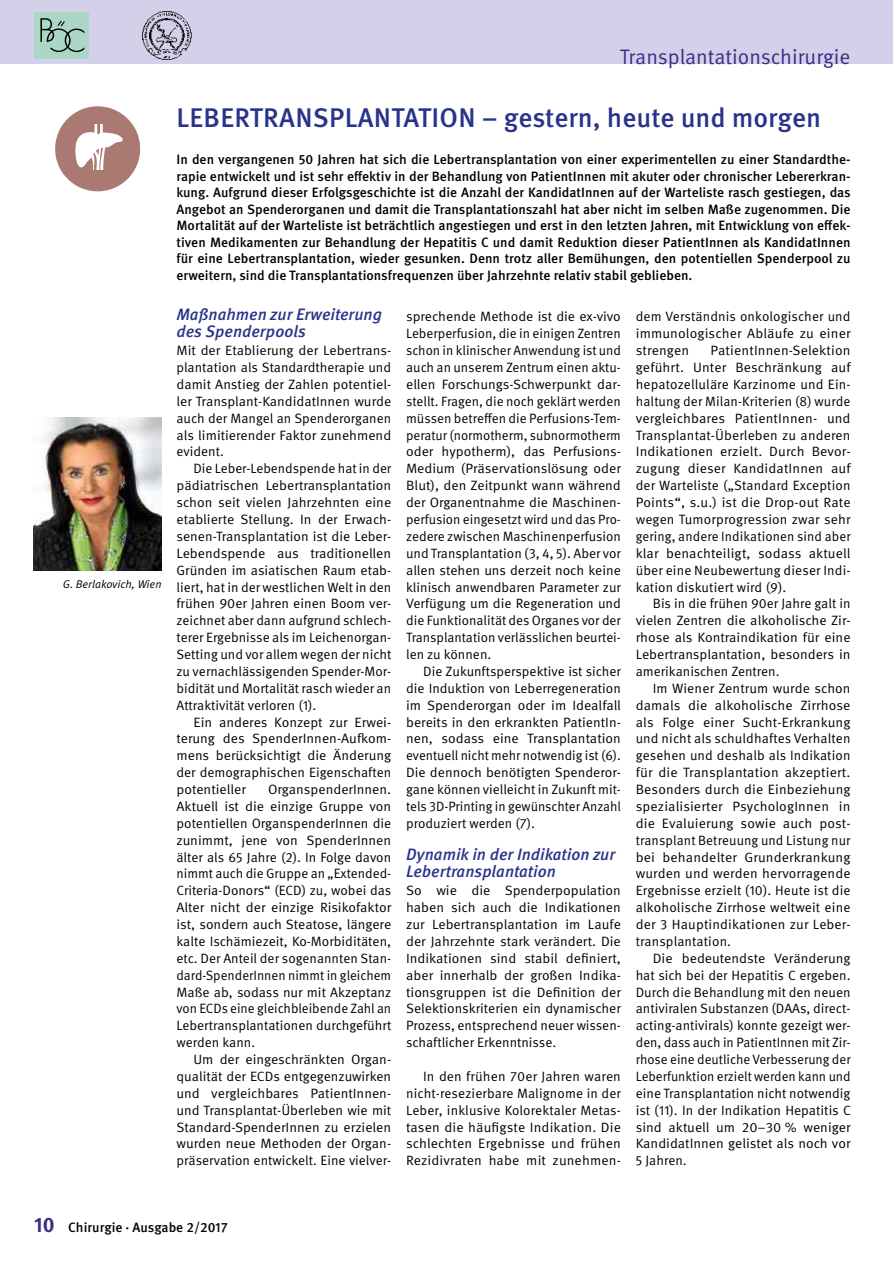
<style>
.page{position:relative;width:893px;height:1263px;background:#fff}
.page>*{position:absolute;margin:0;border:0;box-sizing:border-box;transform-origin:0 0}
.t1{font:500 27px "Meta OT";color:#28348b}
.t2{font:21px "Meta OT";color:#3a2e87}
.t3{font:italic 500 16.5px/17px "Meta OT";color:#28348b}
.t4{font:13.5px/16.8px "Meta OT";color:#000;text-align:justify}
.t5{font:500 13.5px/16.5px "Meta OT";color:#000;text-align:justify}
.t6{font:italic 11.25px "Meta OT";color:#000}
.s1{font-weight:700;font-size:21px;color:#3a2e87}
</style>
<div class="page">
<div style="left:0;top:0;width:893px;height:64px;background:#d4d0e9"></div>
<div style="left:34px;top:12px;width:55px;height:46px;background:#acd7c7"></div>
<svg style="left:40px;top:18px;width:44px;height:34px"></svg>
<img style="left:142px;top:11px;width:50px;height:49px">
<img style="left:34px;top:417px;width:128px;height:153px">
<div style="left:55px;top:106px;width:85px;height:85px;background:#aa7972;border-radius:50%"></div>
<svg style="left:75px;top:124px;width:48px;height:46px"></svg>
<p class="t6" style="left:63px;top:576px;width:100px">G. Berlakovich, Wien</p>
<h2 class="t2" style="left:620px;top:43px;width:232px">Transplantationschirurgie</h2>
<h1 class="t1" style="left:177px;top:100px;width:646px">LEBERTRANSPLANTATION – gestern, heute und morgen</h1>
<p class="t5" style="left:176px;top:152px;width:676px">In den vergangenen 50 Jahren hat sich die Lebertransplantation von einer experimentellen zu einer Standardthe&shy;rapie entwickelt und ist sehr effektiv in der Behandlung von PatientInnen mit akuter oder chronischer Lebererkran&shy;kung. Aufgrund dieser Erfolgsgeschichte ist die Anzahl der KandidatInnen auf der Warteliste rasch gestiegen, das Angebot an Spenderorganen und damit die Transplantationszahl hat aber nicht im selben Maße zugenommen. Die Mortalität auf der Warteliste ist beträchtlich angestiegen und erst in den letzten Jahren, mit Entwicklung von effek&shy;tiven Medikamenten zur Behandlung der Hepatitis C und damit Reduktion dieser PatientInnen als KandidatInnen für eine Lebertransplantation, wieder gesunken. Denn trotz aller Bemühungen, den potentiellen Spenderpool zu erweitern, sind die Transplantationsfrequenzen über Jahrzehnte relativ stabil geblieben.</p>
<p class="t3" style="left:176px;top:306px;width:207px">Maßnahmen zur Erweiterung des Spenderpools</p>
<p class="t4" style="left:176px;top:343px;width:216px">Mit der Etablierung der Lebertrans&shy;plantation als Standardtherapie und damit Anstieg der Zahlen potentiel&shy;ler Transplant-KandidatInnen wurde auch der Mangel an Spenderorganen als limitierender Faktor zunehmend evident.</p>
<p class="t4" style="left:176px;top:461px;width:216px;text-indent:17px">Die Leber-Lebendspende hat in der pädiatrischen Lebertransplantation schon seit vielen Jahrzehnten eine etablierte Stellung. In der Erwach&shy;senen-Transplantation ist die Leber-Lebendspende aus traditionellen Gründen im asiatischen Raum etab&shy;liert, hat in der westlichen Welt in den frühen 90er Jahren einen Boom ver&shy;zeichnet aber dann aufgrund schlech&shy;terer Ergebnisse als im Leichenorgan-Setting und vor allem wegen der nicht zu vernachlässigenden Spender-Mor&shy;bidität und Mortalität rasch wieder an Attraktivität verloren (1).</p>
<p class="t4" style="left:176px;top:714px;width:216px;text-indent:17px">Ein anderes Konzept zur Erwei&shy;terung des SpenderInnen-Aufkom&shy;mens berücksichtigt die Änderung der demographischen Eigenschaften potentieller</p>
<p class="t4" style="left:406px;top:309px;width:216px">sprechende Methode ist die ex-vivo Leberperfusion, die in einigen Zentren schon in klinischer Anwendung ist und auch an unserem Zentrum einen aktu&shy;ellen Forschungs-Schwerpunkt dar&shy;stellt. Fragen, die noch geklärt werden müssen betreffen die Perfusions-Tem&shy;peratur (normotherm, subnormotherm oder hypotherm), das Perfusions-Medium (Präservationslösung oder Blut), den Zeitpunkt wann während der Organentnahme die Maschinen&shy;perfusion eingesetzt wird und das Pro&shy;zedere zwischen Maschinenperfusion und Transplantation (3, 4, 5). Aber vor allen stehen uns derzeit noch keine klinisch anwendbaren Parameter zur Verfügung um die Regeneration und die Funktionalität des Organes vor der Transplantation verlässlichen beurtei&shy;len zu können.</p>
<p class="t4" style="left:406px;top:663px;width:216px;text-indent:17px">Die Zukunftsperspektive ist sicher die Induktion von Leberregeneration im Spenderorgan oder im Idealfall bereits in den erkrankten PatientIn&shy;nen, sodass eine Transplantation eventuell nicht mehr notwendig ist (6).<br>Die dennoch benötigten Spenderor&shy;gane können vielleicht in Zukunft mit&shy;tels 3D-Printing in gewünschter Anzahl produziert werden (7).</p>
<p class="t3" style="left:406px;top:846px;width:211px">Dynamik in der Indikation zur<br>Lebertransplantation</p>
<p class="t4" style="left:406px;top:883px;width:216px">So wie die Spenderpopulation haben sich auch die Indikationen zur Lebertransplantation im Laufe der Jahrzehnte stark verändert. Die Indikationen sind stabil definiert, aber innerhalb der großen Indika&shy;tionsgruppen ist die Definition der Selektionskriterien ein dynamischer Prozess, entsprechend neuer wissen&shy;schaftlicher Erkenntnisse.</p>
<p class="t4" style="left:406px;top:1068px;width:216px;text-indent:17px">In den frühen 70er Jahren waren nicht-resezierbare Malignome in der Leber, inklusive Kolorektaler Metas&shy;tasen die häufigste Indikation. Die schlechten Ergebnisse und frühen Rezidivraten habe mit zunehmen-</p>
<p class="t4" style="left:636px;top:309px;width:216px">dem Verständnis onkologischer und immunologischer Abläufe zu einer strengen</p>
<p class="t4" style="left:636px;top:343px;width:216px;text-indent:75px">PatientInnen-Selektion geführt. Unter Beschränkung auf hepatozelluläre Karzinome und Ein&shy;haltung der Milan-Kriterien (8) wurde vergleichbares PatientInnen- und Transplantat-Überleben zu anderen Indikationen erzielt. Durch Bevor&shy;zugung dieser KandidatInnen auf der Warteliste („Standard Exception Points“, s.u.) ist die Drop-out Rate wegen Tumorprogression zwar sehr gering, andere Indikationen sind aber klar benachteiligt, sodass aktuell über eine Neubewertung dieser Indi&shy;kation diskutiert wird (9).</p>
<p class="t4" style="left:636px;top:596px;width:216px;text-indent:17px">Bis in die frühen 90er Jahre galt in vielen Zentren die alkoholische Zir&shy;rhose als Kontraindikation für eine Lebertransplantation, besonders in amerikanischen Zentren.</p>
<p class="t4" style="left:636px;top:680px;width:216px;text-indent:17px">Im Wiener Zentrum wurde schon damals die alkoholische Zirrhose als Folge einer Sucht-Erkrankung und nicht als schuldhaftes Verhalten gesehen und deshalb als Indikation für die Transplantation akzeptiert.<br>Besonders durch die Einbeziehung spezialisierter PsychologInnen in die Evaluierung sowie auch post&shy;transplant Betreuung und Listung nur bei behandelter Grunderkrankung wurden und werden hervorragende Ergebnisse erzielt (10). Heute ist die alkoholische Zirrhose weltweit eine der 3 Hauptindikationen zur Leber&shy;transplantation.</p>
<p class="t4" style="left:636px;top:950px;width:217px;text-indent:17px">Die bedeutendste Veränderung hat sich bei der Hepatitis C ergeben.<br>Durch die Behandlung mit den neuen antiviralen Substanzen (DAAs, direct&shy;acting-antivirals) konnte gezeigt wer&shy;den, dass auch in PatientInnen mit Zir&shy;rhose eine deutliche Verbesserung der Leberfunktion erzielt werden kann und eine Transplantation nicht notwendig ist (11). In der Indikation Hepatitis C sind aktuell um 20–30 % weniger KandidatInnen gelistet als noch vor 5 Jahren.</p>
<p class="t4" style="left:176px;top:781px;width:216px;text-indent:92px">OrganspenderInnen.<br>Aktuell ist die einzige Gruppe von potentiellen OrganspenderInnen die zunimmt, jene von SpenderInnen älter als 65 Jahre (2). In Folge davon nimmt auch die Gruppe an „Extended-Criteria-Donors“ (ECD) zu, wobei das Alter nicht der einzige Risikofaktor ist, sondern auch Steatose, längere kalte Ischämiezeit, Ko-Morbiditäten, etc. Der Anteil der sogenannten Stan&shy;dard-SpenderInnen nimmt in gleichem Maße ab, sodass nur mit Akzeptanz von ECDs eine gleichbleibende Zahl an Lebertransplantationen durchgeführt werden kann.</p>
<p class="t4" style="left:176px;top:1051px;width:216px;text-indent:17px">Um der eingeschränkten Organ&shy;qualität der ECDs entgegenzuwirken und vergleichbares PatientInnen&shy;und Transplantat-Überleben wie mit Standard-SpenderInnen zu erzielen wurden neue Methoden der Organ&shy;präservation entwickelt. Eine vielver-</p>
<p class="t5" style="left:34px;top:1219px;width:195px"><span class="s1">10</span> Chirurgie · Ausgabe 2/2017</p>
</div>
